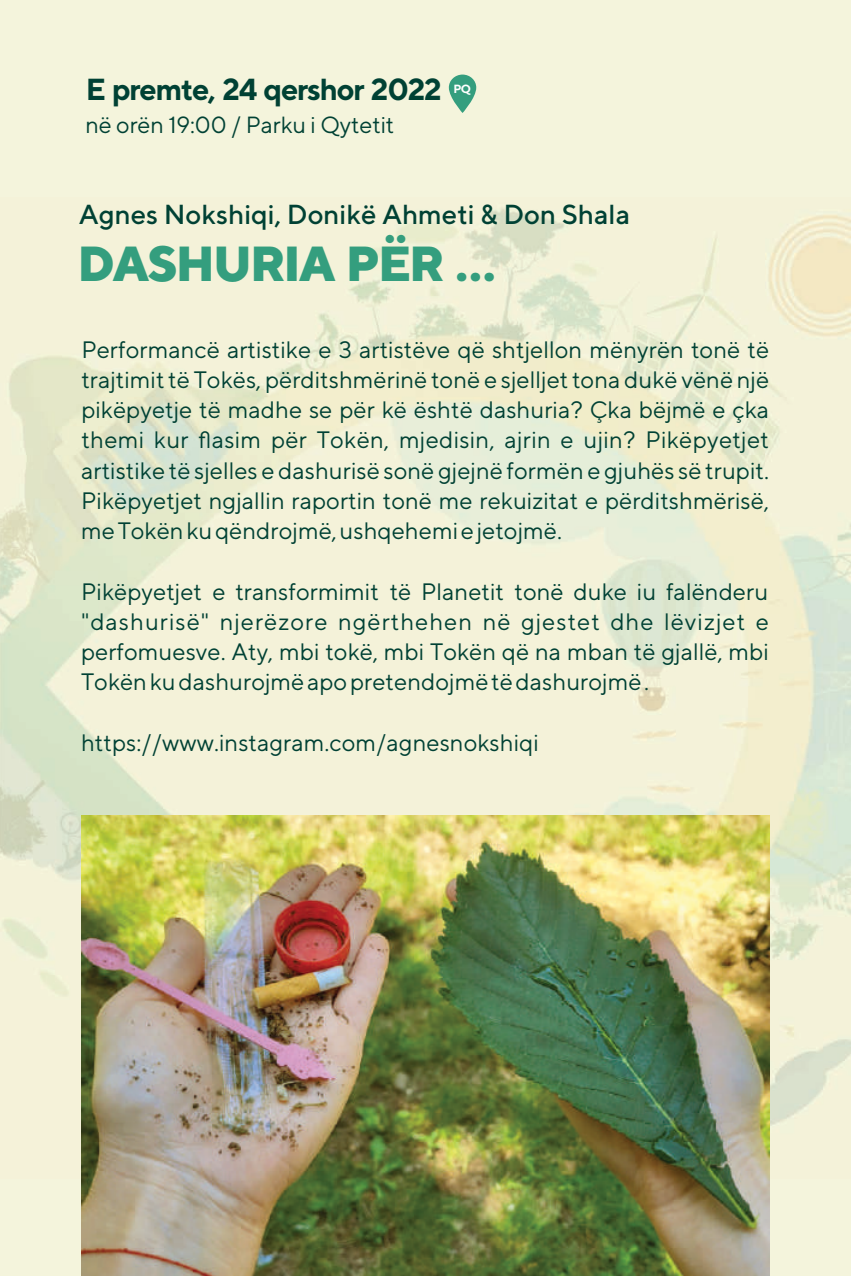
<style>
.page{position:relative;width:851px;height:1276px;background:#fff}
.page>*{position:absolute;margin:0;border:0;box-sizing:border-box;transform-origin:0 0}
.t1{font:800 49.25px "TT Norms";letter-spacing:-.035em;color:#349e7e}
.t2{font:700 30.5px "TT Norms";letter-spacing:-.04em;color:#004134}
.t3{font:500 27.5px "TT Norms";color:#004134}
.t4{font:23.75px/30.2px "TT Norms";color:#004134;text-align:justify}
.t5{font:23.5px "TT Norms";letter-spacing:-.005em;color:#004134}
.t6{font:700 11.75px "TT Norms";color:#fff}
</style>
<div class="page">
<div style="left:0;top:0;width:850px;height:1276px;background:#f4f4dc"></div>
<img style="left:0;top:208px;width:765px;height:788px">
<img style="left:765px;top:215px;width:85px;height:963px">
<svg style="left:449px;top:75px;width:27px;height:38px"></svg>
<img style="left:81px;top:815px;width:688px;height:461px">
<p class="t2" style="left:86px;top:71px;width:357px">E premte, 24 qershor 2022</p>
<p class="t5" style="left:85px;top:110px;width:310px">në orën 19:00 / Parku i Qytetit</p>
<p class="t6" style="left:453px;top:82px;width:19px">PQ</p>
<p class="t3" style="left:79px;top:197px;width:552px">Agnes Nokshiqi, Donikë Ahmeti &amp; Don Shala</p>
<h1 class="t1" style="left:77px;top:234px;width:420px">DASHURIA PËR …</h1>
<p class="t4" style="left:81px;top:334px;width:689px">Performancë artistike e 3 artistëve që shtjellon mënyrën tonë të trajtimit të Tokës, përditshmërinë tonë e sjelljet tona dukë vënë një pikëpyetje të madhe se për kë është dashuria? Çka bëjmë e çka themi kur flasim për Tokën, mjedisin, ajrin e ujin? Pikëpyetjet artistike të sjelles e dashurisë sonë gjejnë formën e gjuhës së trupit.<br>Pikëpyetjet ngjallin raportin tonë me rekuizitat e përditshmërisë, me Tokën ku qëndrojmë, ushqehemi e jetojmë.</p>
<p class="t4" style="left:81px;top:575px;width:689px">Pikëpyetjet e transformimit të Planetit tonë duke iu falënderu "dashurisë" njerëzore ngërthehen në gjestet dhe lëvizjet e perfomuesve. Aty, mbi tokë, mbi Tokën që na mban të gjallë, mbi Tokën ku dashurojmë apo pretendojmë të dashurojmë .</p>
<p class="t4" style="left:81px;top:726px;width:459px">https://www.instagram.com/agnesnokshiqi</p>
</div>
